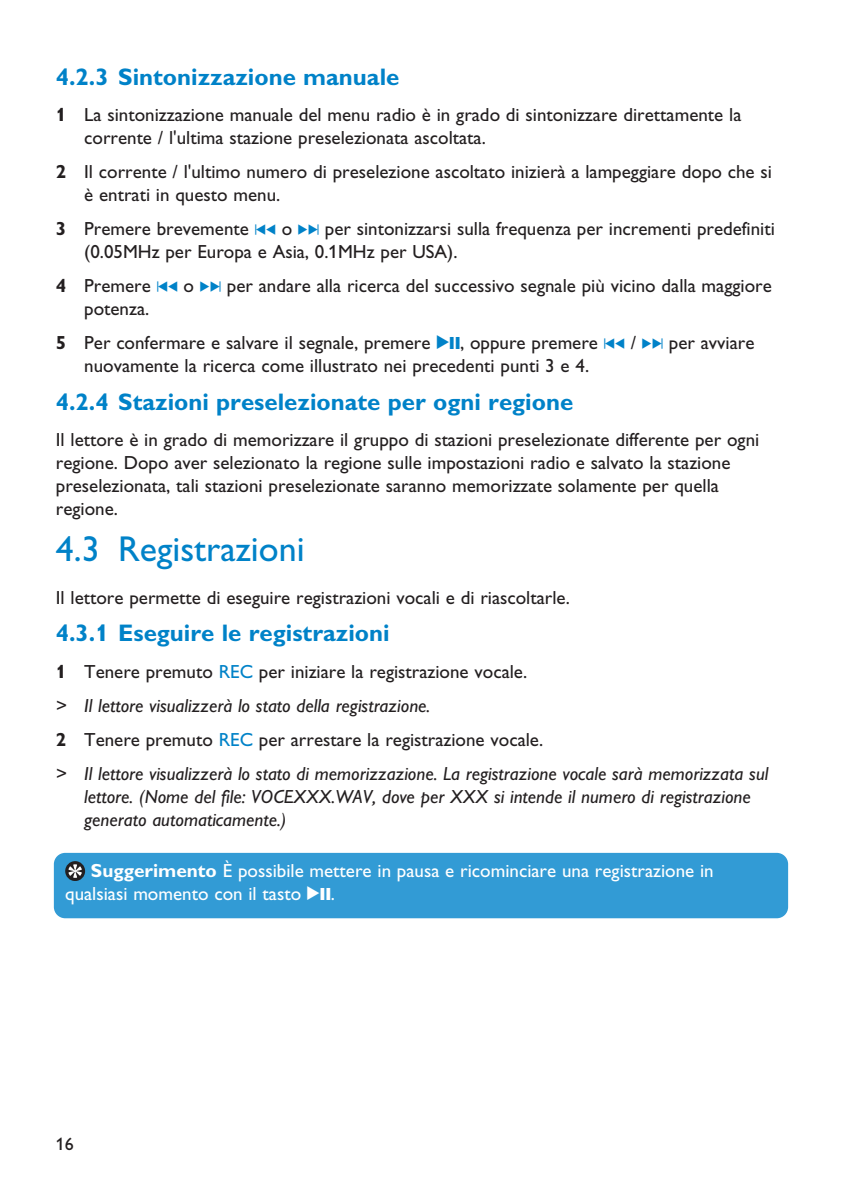
<style>
.page{position:relative;width:842px;height:1191px;background:#fff}
.page>*{position:absolute;margin:0;border:0;box-sizing:border-box;transform-origin:0 0}
.t1{font:36px "Gill Alt One";color:#0082c8}
.t2{font:700 24px "Gill Alt One";color:#0082c8}
.t3{font:19px/22.8px "Gill Alt One";color:#231f20}
.t4{font:italic 19px/34.2px "Gill Alt One";color:#231f20}
.t5{font:19px/22.8px "Gill Alt One";color:#fff}
.t6{font:18px "Gill Alt One";color:#231f20}
.s1{font-weight:700}
.s2{font-family:"Audio Four 4";color:#0082c8}
.s3{font-weight:700;font-style:normal}
.s4{font-style:normal}
.s5{font-style:normal;color:#0082c8}
.s6{font-family:"Audio Four 4"}
</style>
<div class="page">
<div style="left:54px;top:853px;width:734px;height:65px;background:#329bd5;border-radius:11px"></div>
<svg style="left:65px;top:861px;width:20px;height:20px"></svg>
<svg style="left:69px;top:864px;width:13px;height:14px"></svg>
<p class="t2" style="left:56px;top:68px;width:345px">4.2.3 Sintonizzazione manuale</p>
<p class="t3" style="left:84px;top:106px;width:659px;text-indent:-28px"><span class="s1">1</span> La sintonizzazione manuale del menu radio è in grado di sintonizzare direttamente la corrente / l'ultima stazione preselezionata ascoltata.</p>
<p class="t3" style="left:84px;top:163px;width:689px;text-indent:-28px"><span class="s1">2</span> Il corrente / l'ultimo numero di preselezione ascoltato inizierà a lampeggiare dopo che si è entrati in questo menu.</p>
<p class="t3" style="left:84px;top:220px;width:692px;text-indent:-28px"><span class="s1">3</span> Premere brevemente <span class="s2">J(</span> o <span class="s2">)K</span> per sintonizzarsi sulla frequenza per incrementi predefiniti (0.05MHz per Europa e Asia, 0.1MHz per USA).</p>
<p class="t3" style="left:84px;top:277px;width:689px;text-indent:-28px"><span class="s1">4</span> Premere <span class="s2">J(</span> o <span class="s2">)K</span> per andare alla ricerca del successivo segnale più vicino dalla maggiore potenza.</p>
<p class="t3" style="left:84px;top:333px;width:672px;text-indent:-28px"><span class="s1">5</span> Per confermare e salvare il segnale, premere <span class="s2">2;</span>, oppure premere <span class="s2">J(</span> / <span class="s2">)K</span> per avviare nuovamente la ricerca come illustrato nei precedenti punti 3 e 4.</p>
<p class="t2" style="left:56px;top:393px;width:519px">4.2.4 Stazioni preselezionate per ogni regione</p>
<p class="t3" style="left:56px;top:431px;width:705px">Il lettore è in grado di memorizzare il gruppo di stazioni preselezionate differente per ogni regione. Dopo aver selezionato la regione sulle impostazioni radio e salvato la stazione preselezionata, tali stazioni preselezionate saranno memorizzate solamente per quella regione.</p>
<h1 class="t1" style="left:56px;top:536px;width:250px">4.3 Registrazioni</h1>
<p class="t3" style="left:56px;top:588px;width:515px">Il lettore permette di eseguire registrazioni vocali e di riascoltarle.</p>
<p class="t2" style="left:56px;top:624px;width:335px">4.3.1 Eseguire le registrazioni</p>
<p class="t4" style="left:56px;top:656px;width:714px"><span class="s3">1</span> <span class="s4">Tenere premuto</span> <span class="s5">REC</span> <span class="s4">per iniziare la registrazione vocale.<br></span>&gt; Il lettore visualizzerà lo stato della registrazione.<br><span class="s3">2</span> <span class="s4">Tenere premuto</span> <span class="s5">REC</span> <span class="s4">per arrestare la registrazione vocale.<br></span>&gt; Il lettore visualizzerà lo stato di memorizzazione. La registrazione vocale sarà memorizzata sul</p>
<p class="t4" style="left:84px;top:787px;width:668px;line-height:22.8px">lettore. (Nome del file: VOCEXXX.WAV, dove per XXX si intende il numero di registrazione generato automaticamente.)</p>
<p class="t5" style="left:65px;top:861px;width:650px;text-indent:26px"><span class="s1">Suggerimento</span> È possibile mettere in pausa e ricominciare una registrazione in qualsiasi momento con il tasto <span class="s6">2;</span>.</p>
<p class="t6" style="left:56px;top:1137px;width:19px">16</p>
</div>
